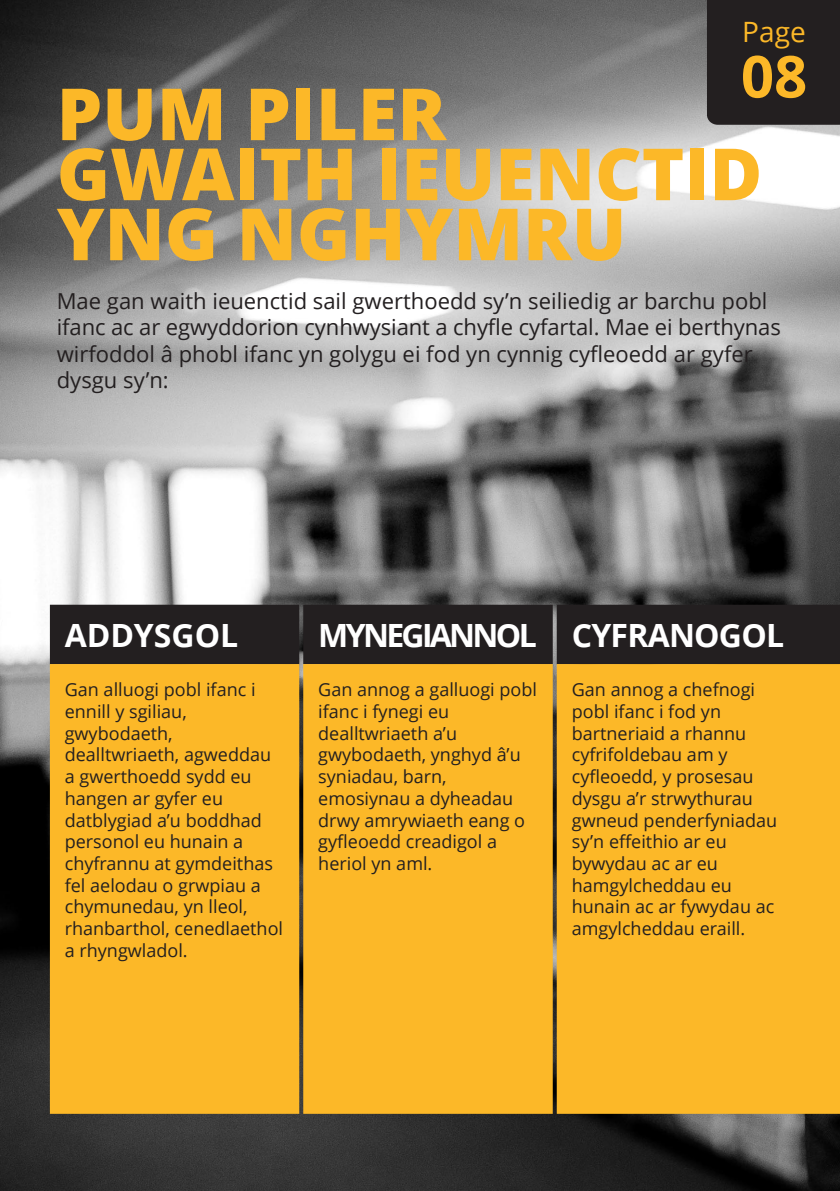
<style>
.page{position:relative;width:840px;height:1191px;background:#fff}
.page>*{position:absolute;margin:0;border:0;box-sizing:border-box;transform-origin:0 0}
.t1{font:800 72px/60px "Open Sans";color:#fcb828}
.t2{font:700 58px "Open Sans";color:#fcb828}
.t3{font:700 32px "Open Sans";letter-spacing:-.085em;color:#fff}
.t4{font:700 32px "Open Sans";letter-spacing:-.025em;color:#fff}
.t5{font:700 32px "Open Sans";color:#fff}
.t6{font:28px "Open Sans";color:#fcb828}
.t7{font:22px/26.6px "Open Sans";color:#231f20}
.t8{font:18px/21.8px "Open Sans";color:#231f20}
</style>
<div class="page">
<img style="left:0;top:0;width:839px;height:1191px">
<div style="left:50px;top:604px;width:789px;height:60px;background:#231f20"></div>
<div style="left:50px;top:664px;width:789px;height:449px;background:#fcb828"></div>
<div style="left:706px;top:0;width:133px;height:125px;background:#231f20"></div>
<p class="t6" style="left:741px;top:12px;width:65px">Page</p>
<p class="t2" style="left:740px;top:36px;width:68px">08</p>
<p class="t1" style="left:57px;top:82px;width:706px">PUM PILER<br>GWAITH IEUENCTID<br>YNG NGHYMRU</p>
<p class="t7" style="left:57px;top:287px;width:725px">Mae gan waith ieuenctid sail gwerthoedd sy’n seiliedig ar barchu pobl ifanc ac ar egwyddorion cynhwysiant a chyfle cyfartal. Mae ei berthynas wirfoddol â phobl ifanc yn golygu ei fod yn cynnig cyfleoedd ar gyfer dysgu sy’n:</p>
<p class="t5" style="left:65px;top:612px;width:175px">ADDYSGOL</p>
<p class="t8" style="left:65px;top:678px;width:220px">Gan alluogi pobl ifanc i ennill y sgiliau, gwybodaeth, dealltwriaeth, agweddau a gwerthoedd sydd eu hangen ar gyfer eu datblygiad a’u boddhad personol eu hunain a chyfrannu at gymdeithas fel aelodau o grwpiau a chymunedau, yn lleol, rhanbarthol, cenedlaethol a rhyngwladol.</p>
<p class="t3" style="left:318px;top:612px;width:220px">MYNEGIANNOL</p>
<p class="t8" style="left:318px;top:678px;width:220px">Gan annog a galluogi pobl ifanc i fynegi eu dealltwriaeth a’u gwybodaeth, ynghyd â’u syniadau, barn, emosiynau a dyheadau drwy amrywiaeth eang o gyfleoedd creadigol a heriol yn aml.</p>
<p class="t4" style="left:571px;top:612px;width:214px">CYFRANOGOL</p>
<p class="t8" style="left:571px;top:678px;width:207px">Gan annog a chefnogi pobl ifanc i fod yn bartneriaid a rhannu cyfrifoldebau am y cyfleoedd, y prosesau dysgu a’r strwythurau gwneud penderfyniadau sy’n effeithio ar eu bywydau ac ar eu hamgylcheddau eu hunain ac ar fywydau ac amgylcheddau eraill.</p>
</div>
